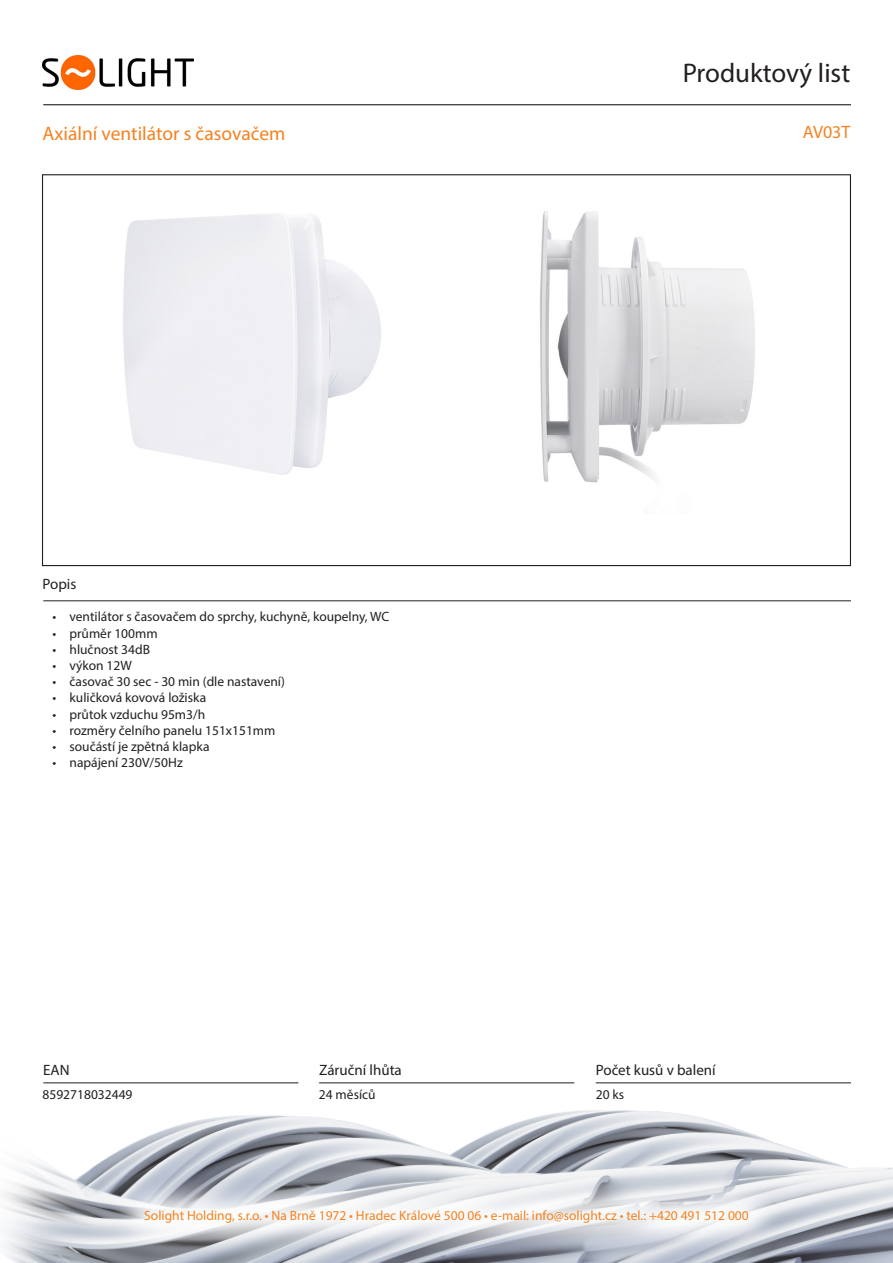
<style>
.page{position:relative;width:893px;height:1263px;background:#fff}
.page>*{position:absolute;margin:0;border:0;box-sizing:border-box;transform-origin:0 0}
.t1{font:27px "Myriad Pro";color:#231f20}
.t2{font:19.5px "Myriad Pro";color:#f58220}
.Kód_produktu{font:18px "Myriad Pro";color:#f58220}
.t3{font:15px "Myriad Pro";color:#231f20}
.t4{font:13.5px "Myriad Pro";color:#231f20}
.t5{font:13.5px "Myriad Pro";color:#f58220}
</style>
<div class="page">
<img style="left:3px;top:1082px;width:890px;height:181px">
<hr style="left:43px;top:104px;width:808px;height:1px;background:#231f20">
<hr style="left:43px;top:600px;width:808px;height:1px;background:#231f20">
<hr style="left:596px;top:1082px;width:255px;height:1px;background:#231f20">
<hr style="left:319px;top:1082px;width:255px;height:1px;background:#231f20">
<hr style="left:43px;top:1082px;width:255px;height:1px;background:#231f20">
<svg style="left:109px;top:1175px;width:674px;height:83px"></svg>
<img style="left:43px;top:55px;width:150px;height:34px">
<img style="left:123px;top:214px;width:258px;height:261px">
<img style="left:540px;top:211px;width:215px;height:272px">
<h1 class="t1" style="left:683px;top:56px;width:169px">Produktový list</h1>
<p class="t2" style="left:43px;top:121px;width:244px">Axiální ventilátor s časovačem</p>
<p class="Kód_produktu" style="left:803px;top:121px;width:49px">AV03T</p>
<p class="t3" style="left:43px;top:575px;width:35px">Popis</p>
<p class="t4" style="left:53px;top:608px;width:338px">• ventilátor s časovačem do sprchy, kuchyně, koupelny, WC</p>
<p class="t4" style="left:53px;top:625px;width:107px">• průměr 100mm</p>
<p class="t4" style="left:53px;top:641px;width:99px">• hlučnost 34dB</p>
<p class="t4" style="left:53px;top:657px;width:81px">• výkon 12W</p>
<p class="t4" style="left:53px;top:673px;width:234px">• časovač 30 sec - 30 min (dle nastavení)</p>
<p class="t4" style="left:53px;top:689px;width:155px">• kuličková kovová ložiska</p>
<p class="t4" style="left:53px;top:706px;width:154px">• průtok vzduchu 95m3/h</p>
<p class="t4" style="left:53px;top:722px;width:224px">• rozměry čelního panelu 151x151mm</p>
<p class="t4" style="left:53px;top:738px;width:159px">• součástí je zpětná klapka</p>
<p class="t4" style="left:53px;top:754px;width:132px">• napájení 230V/50Hz</p>
<p class="t3" style="left:43px;top:1060px;width:28px">EAN</p>
<p class="t3" style="left:319px;top:1060px;width:84px">Záruční lhůta</p>
<p class="t3" style="left:596px;top:1060px;width:121px">Počet kusů v balení</p>
<p class="t4" style="left:43px;top:1086px;width:92px">8592718032449</p>
<p class="t4" style="left:319px;top:1086px;width:58px">24 měsíců</p>
<p class="t4" style="left:596px;top:1086px;width:30px">20 ks</p>
<p class="t5" style="left:144px;top:1207px;width:606px">Solight Holding, s.r.o. • Na Brně 1972 • Hradec Králové 500 06 • e-mail: info@solight.cz • tel.: +420 491 512 000</p>
</div>
